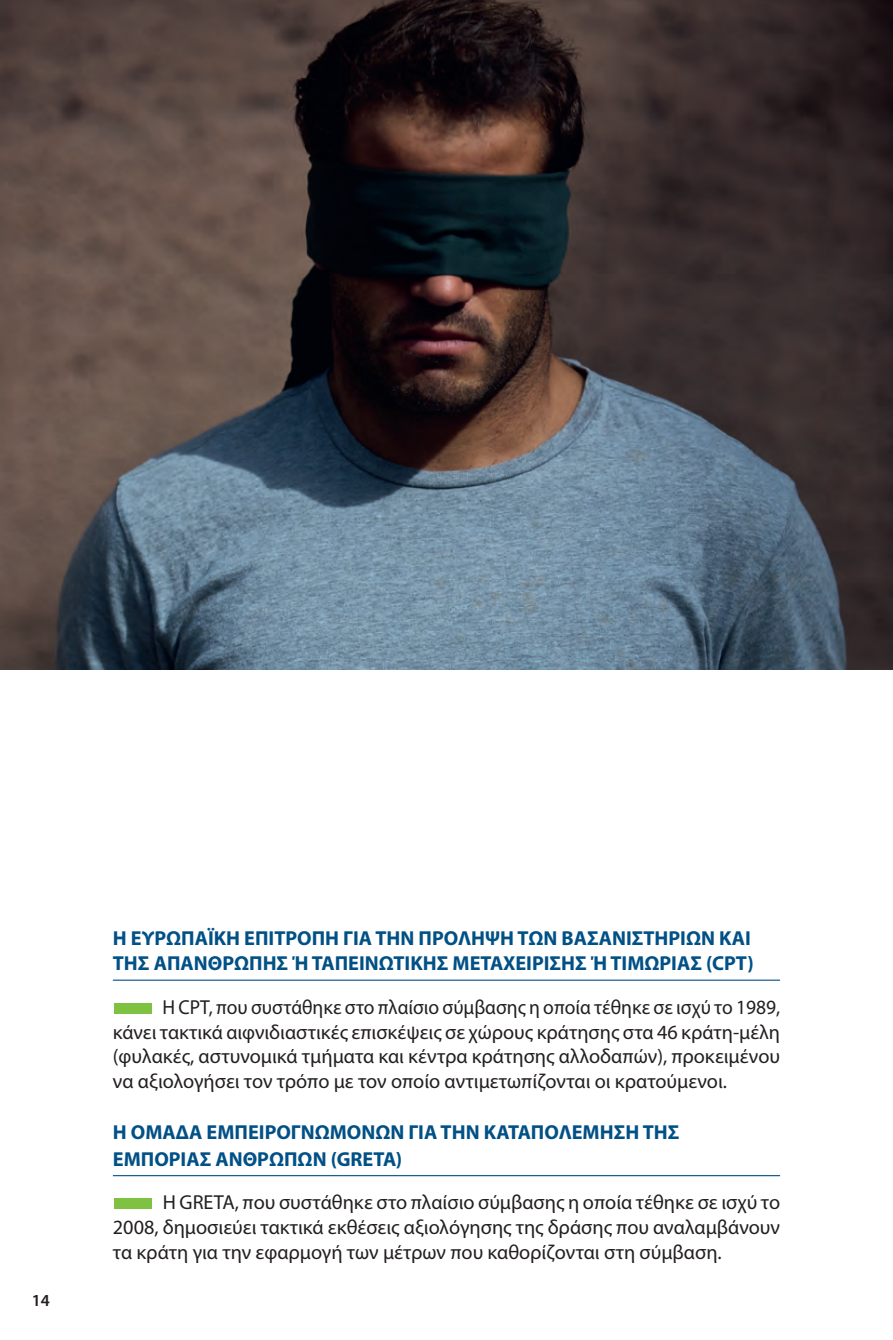
<style>
.page{position:relative;width:893px;height:1340px;background:#fff}
.page>*{position:absolute;margin:0;border:0;box-sizing:border-box;transform-origin:0 0}
.t1{font:20.25px/24.8px "Myriad Pro";color:#231f20;text-align:justify;scale:.96 1}
.t2{font:20.25px/24.8px "Myriad Pro";color:#231f20;text-align:justify}
.t3{font:700 20.25px/24.8px "Myriad Pro";color:#015086}
.t4{font:600 16.88px "Myriad Pro";color:#231f20}
.s1{color:#7fc241}
</style>
<div class="page">
<img style="left:0;top:0;width:893px;height:670px">
<hr style="left:113px;top:979px;width:667px;height:1px;background:#015086">
<hr style="left:113px;top:1175px;width:667px;height:1px;background:#015086">
<p class="t4" style="left:32px;top:1289px;width:20px">14</p>
<p class="t3" style="left:113px;top:925px;width:642px">Η ΕΥΡΩΠΑΪΚΗ ΕΠΙΤΡΟΠΗ ΓΙΑ ΤΗΝ ΠΡΟΛΗΨΗ ΤΩΝ ΒΑΣΑΝΙΣΤΗΡΙΩΝ ΚΑΙ<br>ΤΗΣ ΑΠΑΝΘΡΩΠΗΣ Ή ΤΑΠΕΙΝΩΤΙΚΗΣ ΜΕΤΑΧΕΙΡΙΣΗΣ Ή ΤΙΜΩΡΙΑΣ (CPT)</p>
<p class="t1" style="left:113px;top:994px;width:696px"><span class="s1">■</span> Η CPT, που συστάθηκε στο πλαίσιο σύμβασης η οποία τέθηκε σε ισχύ το 1989, κάνει τακτικά αιφνιδιαστικές επισκέψεις σε χώρους κράτησης στα 46 κράτη-μέλη (φυλακές, αστυνομικά τμήματα και κέντρα κράτησης αλλοδαπών), προκειμένου να αξιολογήσει τον τρόπο με τον οποίο αντιμετωπίζονται οι κρατούμενοι.</p>
<p class="t3" style="left:113px;top:1117px;width:568px;line-height:27px">Η ΟΜΑΔΑ ΕΜΠΕΙΡΟΓΝΩΜΟΝΩΝ ΓΙΑ ΤΗΝ ΚΑΤΑΠΟΛΕΜΗΣΗ ΤΗΣ<br>ΕΜΠΟΡΙΑΣ ΑΝΘΡΩΠΩΝ (GRETA)</p>
<p class="t2" style="left:113px;top:1189px;width:669px"><span class="s1">■</span> Η GRETA, που συστάθηκε στο πλαίσιο σύμβασης η οποία τέθηκε σε ισχύ το 2008, δημοσιεύει τακτικά εκθέσεις αξιολόγησης της δράσης που αναλαμβάνουν τα κράτη για την εφαρμογή των μέτρων που καθορίζονται στη σύμβαση.</p>
</div>
